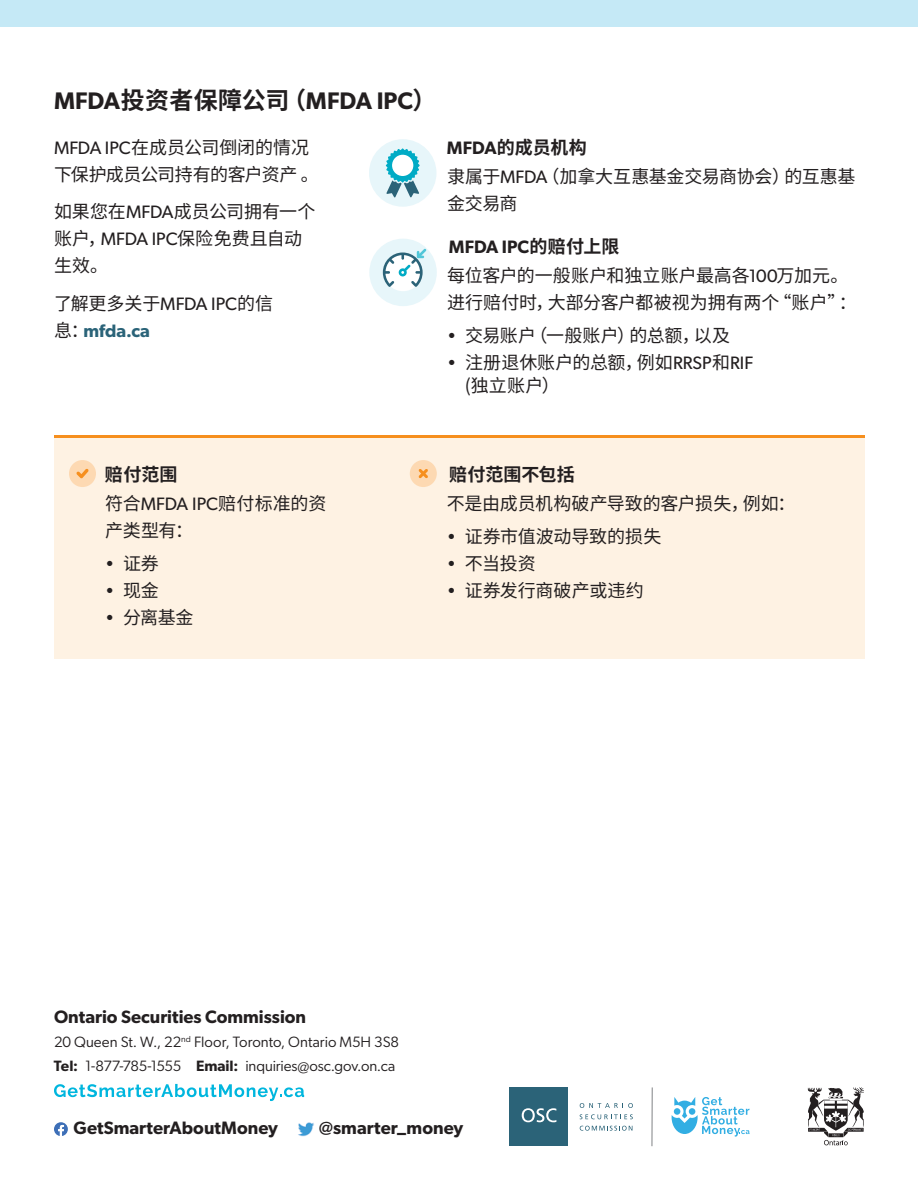
<style>
.page{position:relative;width:918px;height:1188px;background:#fff}
.page>*{position:absolute;margin:0;border:0;box-sizing:border-box;transform-origin:0 0}
.t1{font:600 24px "Gibson";color:#231f20}
.t2{font:18px/27px "Noto Sans CJ Ksc";letter-spacing:-.01em;color:#231f20}
.t3{font:600 18px "Gibson";color:#231f20}
.t4{font:700 18px "Noto Sans CJ Ksc";letter-spacing:.005em;color:#231f20}
.t5{font:18px "Noto Sans CJ Ksc";letter-spacing:.01em;color:#231f20}
.t6{font:600 18px "Gibson";letter-spacing:.005em;color:#2a6378}
.t7{font:15px/24px "Gibson";letter-spacing:-.005em;color:#231f20}
.s1{font-family:"Noto Sans CJ Ksc";font-weight:700}
.s2{font-family:"Gibson"}
.s3{font-family:"Noto Sans CJ Ksc";font-weight:400;color:#231f20}
.s4{font-family:"Gibson";font-weight:600}
.s5{font-weight:600}
</style>
<div class="page">
<div style="left:54px;top:435px;width:810px;height:224px;background:#fef2e3"></div>
<div style="left:410px;top:460px;width:27px;height:27px;background:#fdd9b2;border-radius:50%"></div>
<svg style="left:419px;top:469px;width:9px;height:9px"></svg>
<div style="left:69px;top:460px;width:27px;height:27px;background:#fdd9b2;border-radius:50%"></div>
<svg style="left:76px;top:469px;width:13px;height:9px"></svg>
<div style="left:369px;top:239px;width:68px;height:67px;background:#e7f6fa;border-radius:50%"></div>
<div style="left:384px;top:253px;width:38px;height:38px;background:#fff;border-radius:50%"></div>
<svg style="left:383px;top:249px;width:43px;height:38px"></svg>
<div style="left:0;top:0;width:918px;height:27px;background:#c5e9f6"></div>
<hr style="left:54px;top:435px;width:810px;height:3px;background:#f68f1e">
<div style="left:369px;top:139px;width:67px;height:68px;background:#e7f6fa;border-radius:50%"></div>
<svg style="left:386px;top:148px;width:34px;height:49px"></svg>
<img style="left:298px;top:1122px;width:16px;height:15px">
<svg style="left:54px;top:1122px;width:14px;height:14px"></svg>
<svg style="left:54px;top:1084px;width:250px;height:17px"></svg>
<hr style="left:652px;top:1087px;width:1px;height:59px;background:#808285">
<svg style="left:580px;top:1103px;width:53px;height:5px"></svg>
<svg style="left:580px;top:1114px;width:53px;height:5px"></svg>
<svg style="left:580px;top:1126px;width:52px;height:5px"></svg>
<div style="left:510px;top:1088px;width:58px;height:58px;background:#2b6378"></div>
<svg style="left:522px;top:1108px;width:34px;height:14px"></svg>
<svg style="left:672px;top:1097px;width:78px;height:40px"></svg>
<svg style="left:808px;top:1087px;width:56px;height:58px"></svg>
<h1 class="t1" style="left:54px;top:87px;width:384px">MFDA<span class="s1">投资者保障公司（</span>MFDA IPC<span class="s1">）</span></h1>
<p class="t2" style="left:54px;top:134px;width:266px"><span class="s2">MFDA IPC</span>在成员公司倒闭的情况下保护成员公司持有的客户资产 。</p>
<p class="t2" style="left:54px;top:198px;width:263px">如果您在<span class="s2">MFDA</span>成员公司拥有一个账户，<span class="s2">MFDA IPC</span>保险免费且自动生效。</p>
<p class="t2" style="left:54px;top:290px;width:221px">了解更多关于<span class="s2">MFDA IPC</span>的信</p>
<p class="t6" style="left:54px;top:320px;width:97px"><span class="s3">息：</span>mfda.ca</p>
<p class="t4" style="left:447px;top:137px;width:141px"><span class="s4">MFDA</span>的成员机构</p>
<p class="t2" style="left:447px;top:163px;width:410px">隶属于<span class="s2">MFDA</span>（加拿大互惠基金交易商协会）的互惠基金交易商</p>
<p class="t3" style="left:449px;top:236px;width:172px">MFDA IPC<span class="s1">的赔付上限</span></p>
<p class="t2" style="left:447px;top:263px;width:411px">每位客户的一般账户和独立账户最高各<span class="s2">100</span>万加元。进行赔付时，大部分客户都被视为拥有两个“账户”：</p>
<p class="t5" style="left:447px;top:326px;width:285px"><span class="s2">•</span> 交易账户（一般账户）的总额，以及</p>
<p class="t2" style="left:465px;top:352px;width:290px;line-height:22.5px;text-indent:-18px"><span class="s2">•</span> 注册退休账户的总额，例如<span class="s2">RRSP</span>和<span class="s2">RIF </span>(独立账户）</p>
<p class="t4" style="left:105px;top:464px;width:74px">赔付范围</p>
<p class="t4" style="left:449px;top:464px;width:127px">赔付范围不包括</p>
<p class="t2" style="left:105px;top:490px;width:223px">符合<span class="s2">MFDA IPC</span>赔付标准的资产类型有：</p>
<p class="t2" style="left:105px;top:550px;width:55px"><span class="s2">•</span> 证券</p>
<p class="t2" style="left:105px;top:577px;width:55px"><span class="s2">•</span> 现金</p>
<p class="t2" style="left:105px;top:604px;width:90px"><span class="s2">•</span> 分离基金</p>
<p class="t2" style="left:447px;top:491px;width:350px">不是由成员机构破产导致的客户损失，例如：</p>
<p class="t2" style="left:447px;top:524px;width:216px"><span class="s2">•</span> 证券市值波动导致的损失</p>
<p class="t2" style="left:447px;top:551px;width:90px"><span class="s2">•</span> 不当投资</p>
<p class="t2" style="left:447px;top:578px;width:198px"><span class="s2">•</span> 证券发行商破产或违约</p>
<p class="t3" style="left:54px;top:1006px;width:254px">Ontario Securities Commission</p>
<p class="t7" style="left:54px;top:1029px;width:347px">20 Queen St. W., 22<sup>nd</sup> Floor, Toronto, Ontario M5H 3S8<br><span class="s5">Tel:</span> 1-877-785-1555 <span class="s5">Email:</span> inquiries@osc.gov.on.ca</p>
<p class="t3" style="left:74px;top:1117px;width:206px">GetSmarterAboutMoney</p>
<p class="t3" style="left:319px;top:1117px;width:146px">@smarter_money</p>
</div>
